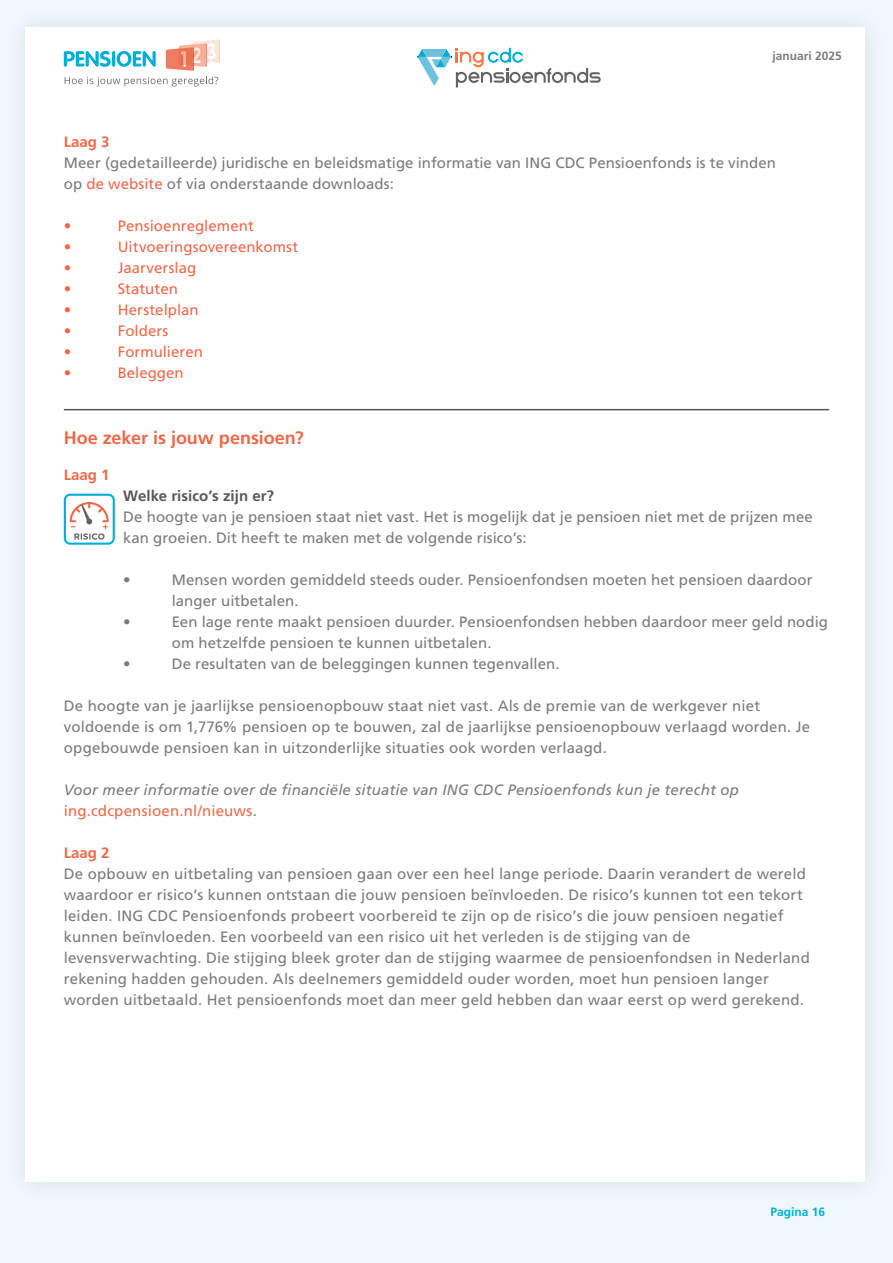
<style>
.page{position:relative;width:893px;height:1263px;background:#eff8fc}
.page>*{position:absolute;margin:0;border:0;box-sizing:border-box;transform-origin:0 0}
.t1{font:700 18px "Frutiger LT Std";color:#ed694b}
.t2{font:15px/21px "Frutiger LT Std";letter-spacing:.01em;color:#7c7b7b}
.t3{font:15px "Frutiger LT Std";letter-spacing:.005em;color:#ed694b}
.t4{font:italic 15px/21px "Frutiger LT Std";letter-spacing:.01em;color:#7c7b7b}
.t5{font:700 15px "Frutiger LT Std";color:#575756}
.t6{font:700 15px "Frutiger LT Std";color:#ed694b}
.t7{font:700 12px "Frutiger LT Std";color:#7c7b7b}
.t8{font:700 12px "Frutiger LT Std";color:#00afd3}
.s1{color:#ed694b}
.s2{font-style:normal;color:#ed694b}
.s3{font-style:normal}
</style>
<div class="page">
<div style="left:26px;top:28px;width:839px;height:1154px;background:#fff"></div>
<svg style="left:418px;top:48px;width:183px;height:40px"></svg>
<svg style="left:64px;top:40px;width:156px;height:47px"></svg>
<hr style="left:64px;top:409px;width:765px;height:1px;background:#575756">
<svg style="left:64px;top:494px;width:51px;height:51px"></svg>
<p class="t7" style="left:773px;top:49px;width:71px">januari 2 025</p>
<p class="t6" style="left:64px;top:133px;width:47px">Laag 3</p>
<p class="t2" style="left:64px;top:153px;width:714px">Meer (gedetailleerde) juridische en beleidsmatige informatie van ING CDC Pensioenfonds is te vinden op <span class="s1">de website</span> of via onderstaande downloads:</p>
<p class="t3" style="left:64px;top:217px;width:9px">•</p>
<p class="t3" style="left:118px;top:217px;width:138px">Pensioenreglement</p>
<p class="t3" style="left:64px;top:238px;width:9px">•</p>
<p class="t3" style="left:118px;top:238px;width:182px">Uitvoeringsovereenkomst</p>
<p class="t3" style="left:64px;top:259px;width:9px">•</p>
<p class="t3" style="left:118px;top:259px;width:80px">Jaarverslag</p>
<p class="t3" style="left:64px;top:280px;width:9px">•</p>
<p class="t3" style="left:118px;top:280px;width:62px">Statuten</p>
<p class="t3" style="left:64px;top:301px;width:9px">•</p>
<p class="t3" style="left:118px;top:301px;width:82px">Herstelplan</p>
<p class="t3" style="left:64px;top:322px;width:9px">•</p>
<p class="t3" style="left:118px;top:322px;width:52px">Folders</p>
<p class="t3" style="left:64px;top:343px;width:9px">•</p>
<p class="t3" style="left:118px;top:343px;width:87px">Formulieren</p>
<p class="t3" style="left:64px;top:364px;width:9px">•</p>
<p class="t3" style="left:118px;top:364px;width:67px">Beleggen</p>
<p class="t1" style="left:64px;top:427px;width:242px">Hoe zeker is jouw pensioen?</p>
<p class="t6" style="left:64px;top:466px;width:47px">Laag 1</p>
<p class="t5" style="left:123px;top:487px;width:152px">Welke risico’s zijn er?</p>
<p class="t2" style="left:123px;top:506px;width:691px">De hoogte van je pensioen staat niet vast. Het is mogelijk dat je pensioen niet met de prijzen mee kan groeien. Dit heeft te maken met de volgende risico’s:</p>
<p class="t2" style="left:123px;top:569px;width:9px">•</p>
<p class="t2" style="left:172px;top:569px;width:642px">Mensen worden gemiddeld steeds ouder. Pensioenfondsen moeten het pensioen daardoor langer uitbetalen.</p>
<p class="t2" style="left:123px;top:611px;width:9px">•</p>
<p class="t2" style="left:172px;top:611px;width:658px">Een lage rente maakt pensioen duurder. Pensioenfondsen hebben daardoor meer geld nodig om hetzelfde pensioen te kunnen uitbetalen.</p>
<p class="t2" style="left:123px;top:653px;width:9px">•</p>
<p class="t2" style="left:172px;top:653px;width:389px">De resultaten van de beleggingen kunnen tegenvallen.</p>
<p class="t2" style="left:64px;top:695px;width:748px">De hoogte van je jaarlijkse pensioenopbouw staat niet vast. Als de premie van de werkgever niet voldoende is om 1,776% pensioen op te bouwen, zal de jaarlijkse pensioenopbouw verlaagd worden. Je opgebouwde pensioen kan in uitzonderlijke situaties ook worden verlaagd.</p>
<p class="t4" style="left:64px;top:779px;width:676px">Voor meer informatie over de financiële situatie van ING CDC Pensioenfonds kun je terecht op <span class="s2">ing.cdcpensioen.nl/nieuws</span><span class="s3">.</span></p>
<p class="t6" style="left:64px;top:844px;width:47px">Laag 2</p>
<p class="t2" style="left:64px;top:863px;width:747px">De opbouw en uitbetaling van pensioen gaan over een heel lange periode. Daarin verandert de wereld waardoor er risico’s kunnen ontstaan die jouw pensioen beïnvloeden. De risico’s kunnen tot een tekort leiden. ING CDC Pensioenfonds probeert voorbereid te zijn op de risico’s die jouw pensioen negatief kunnen beïnvloeden. Een voorbeeld van een risico uit het verleden is de stijging van de levensverwachting. Die stijging bleek groter dan de stijging waarmee de pensioenfondsen in Nederland rekening hadden gehouden. Als deelnemers gemiddeld ouder worden, moet hun pensioen langer worden uitbetaald. Het pensioenfonds moet dan meer geld hebben dan waar eerst op werd gerekend.</p>
<p class="t8" style="left:770px;top:1205px;width:56px">Pagina 16</p>
</div>
